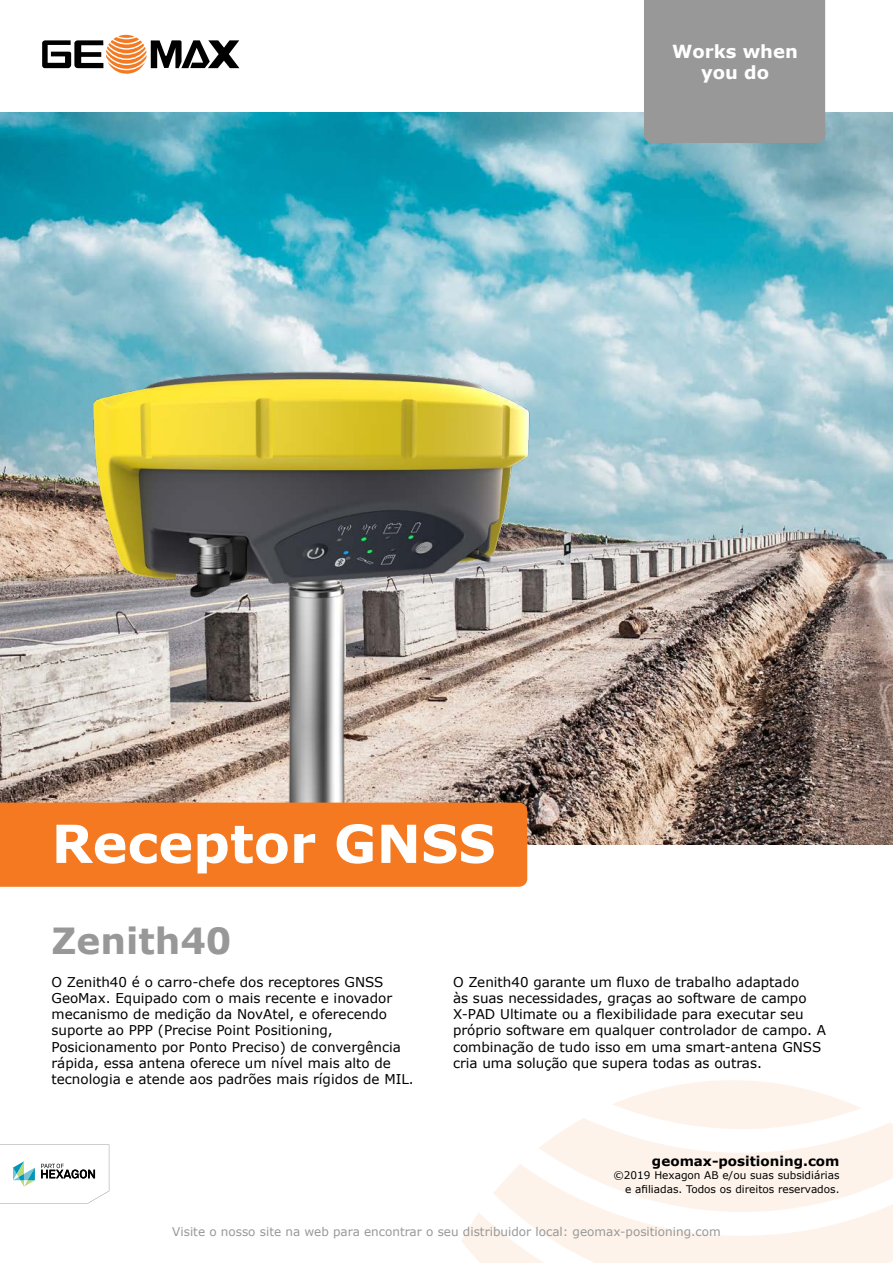
<style>
.page{position:relative;width:893px;height:1263px;background:#fff}
.page>*{position:absolute;margin:0;border:0;box-sizing:border-box;transform-origin:0 0}
.t1{font:700 52.5px "Verdana";color:#fff}
.t2{font:700 36px "Verdana";color:#979897}
.t3{font:700 18px/21.6px "Verdana";color:#fff;text-align:center}
.t4{font:13.5px/16.2px "Verdana";color:#000}
.t5{font:700 13.5px "Verdana";color:#000}
.t6{font:12px "Verdana";color:#979897}
.t7{font:10.5px/13.5px "Verdana";color:#000;text-align:right}
</style>
<div class="page">
<img style="left:0;top:112px;width:893px;height:733px">
<img style="left:54px;top:305px;width:527px;height:498px">
<svg style="left:461px;top:1080px;width:432px;height:183px"></svg>
<div style="left:644px;top:0;width:181px;height:143px;background:#979897"></div>
<svg style="left:0;top:1144px;width:109px;height:59px"></svg>
<hr style="left:118px;top:35px;width:16px;height:3px;background:#f47920;border-radius:50%">
<svg style="left:42px;top:37px;width:197px;height:37px"></svg>
<div style="left:0;top:803px;width:527px;height:84px;background:#f47920"></div>
<h3 class="t3" style="left:672px;top:40px;width:127px">Works when you do</h3>
<h1 class="t1" style="left:52px;top:807px;width:445px">Receptor GNSS</h1>
<h2 class="t2" style="left:52px;top:915px;width:182px">Zenith40</h2>
<p class="t4" style="left:52px;top:974px;width:364px">O Zenith40 é o carro-chefe dos receptores GNSS GeoMax. Equipado com o mais recente e inovador mecanismo de medição da NovAtel, e oferecendo suporte ao PPP (Precise Point Positioning, Posicionamento por Ponto Preciso) de convergência rápida, essa antena oferece um nível mais alto de tecnologia e atende aos padrões mais rígidos de MIL.</p>
<p class="t4" style="left:453px;top:974px;width:375px">O Zenith40 garante um fluxo de trabalho adaptado<br>às suas necessidades, graças ao software de campo X-PAD Ultimate ou a flexibilidade para executar seu próprio software em qualquer controlador de campo. A combinação de tudo isso em uma smart-antena GNSS cria uma solução que supera todas as outras.</p>
<p class="t5" style="left:652px;top:1151px;width:189px">geomax-positioning.com</p>
<p class="t7" style="left:613px;top:1168px;width:228px">©2019 Hexagon AB e/ou suas subsidiárias e afiliadas. Todos os direitos reservados.</p>
<p class="t6" style="left:172px;top:1223px;width:550px">Visite o nosso site na web para encontrar o seu distribuidor local: geomax-positioning.com</p>
</div>
